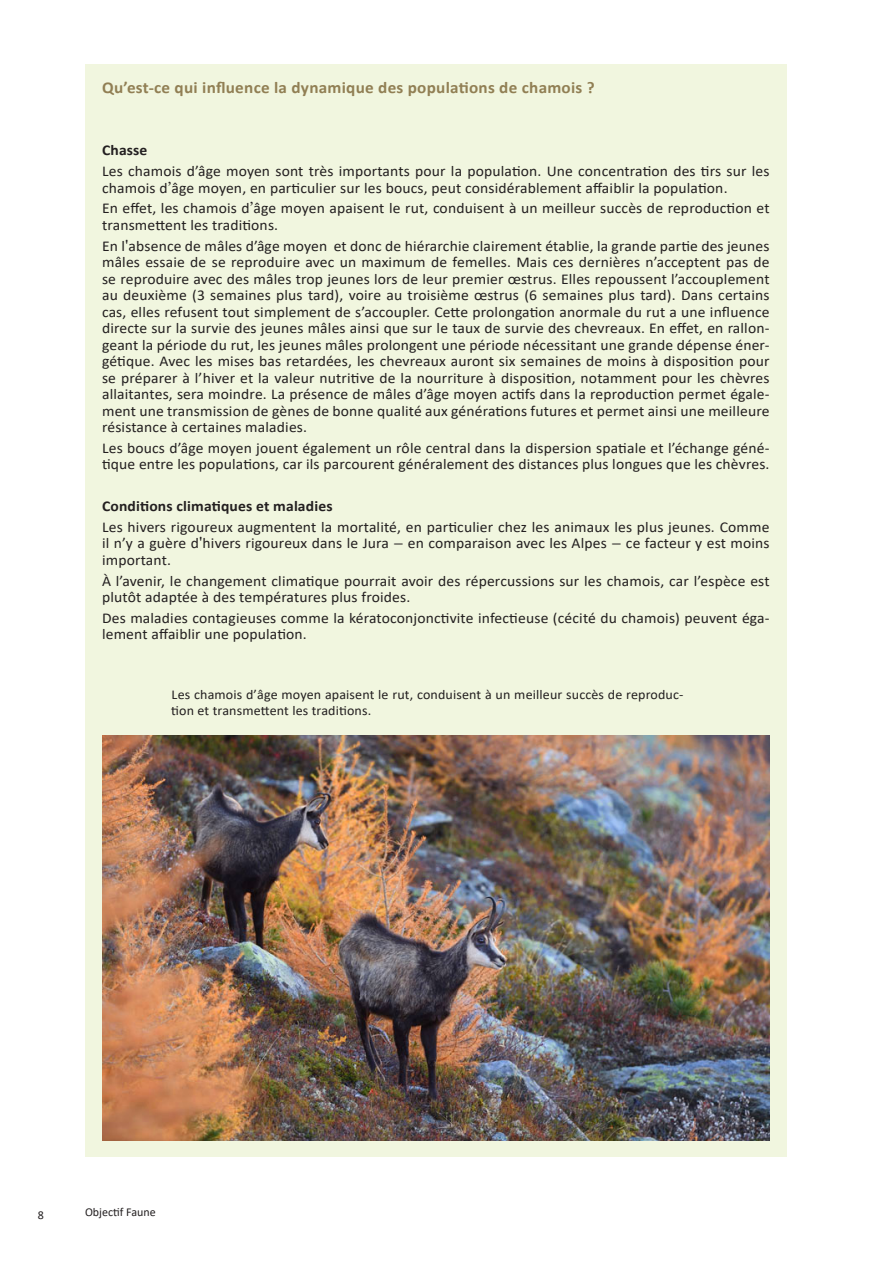
<style>
.page{position:relative;width:893px;height:1263px;background:#fff}
.page>*{position:absolute;margin:0;border:0;box-sizing:border-box;transform-origin:0 0}
.Kastentext_untertitel{font:700 16.5px "Calibri";letter-spacing:.015em;color:#917f54;scale:1.04 1}
.Kasten_Fliesstext{font:15px/16.5px "Calibri";letter-spacing:.01em;color:#231f20;scale:1.04 1}
.Kasten_Fliesstext-2{font:700 15px "Calibri";letter-spacing:.01em;color:#231f20;scale:1.04 1}
.Kasten_Fliesstext-3{font:13.5px/16.5px "Calibri";letter-spacing:.01em;color:#231f20;scale:1.04 1}
.t1{font:12px "Calibri";color:#231f20}
.s1{font-family:"Georgia"}
</style>
<div class="page">
<div style="left:85px;top:64px;width:702px;height:1093px;background:#f1f6df"></div>
<img style="left:102px;top:736px;width:668px;height:404px">
<p class="Kastentext_untertitel" style="left:102px;top:76px;width:475px">Qu’est-ce qui influence la dynamique des populations de chamois ?</p>
<p class="Kasten_Fliesstext-2" style="left:102px;top:140px;width:45px">Chasse</p>
<p class="Kasten_Fliesstext" style="left:102px;top:163px;width:643px">Les chamois d’âge moyen sont très importants pour la population. Une concentration des tirs sur les chamois d<span class="s1">’</span>âge moyen, en particulier sur les boucs, peut considérablement affaiblir la population.</p>
<p class="Kasten_Fliesstext" style="left:102px;top:200px;width:643px">En effet, les chamois d<span class="s1">’</span>âge moyen apaisent le rut, conduisent à un meilleur succès de reproduction et transmettent les traditions.</p>
<p class="Kasten_Fliesstext" style="left:102px;top:237px;width:643px;text-align:justify">En l<span class="s1">'</span>absence de mâles d’âge moyen et donc de hiérarchie clairement établie, la grande partie des jeunes mâles essaie de se reproduire avec un maximum de femelles. Mais ces dernières n’acceptent pas de se reproduire avec des mâles trop jeunes lors de leur premier œstrus. Elles repoussent l’accouplement au deuxième (3 semaines plus tard), voire au troisième œstrus (6 semaines plus tard). Dans certains cas, elles refusent tout simplement de s’accoupler. Cette prolongation anormale du rut a une influence directe sur la survie des jeunes mâles ainsi que sur le taux de survie des chevreaux. En effet, en rallon&shy;geant la période du rut, les jeunes mâles prolongent une période nécessitant une grande dépense éner&shy;gétique. Avec les mises bas retardées, les chevreaux auront six semaines de moins à disposition pour se préparer à l’hiver et la valeur nutritive de la nourriture à disposition, notamment pour les chèvres allaitantes, sera moindre. La présence de mâles d’âge moyen actifs dans la reproduction permet égale&shy;ment une transmission de gènes de bonne qualité aux générations futures et permet ainsi une meilleure résistance à certaines maladies.</p>
<p class="Kasten_Fliesstext" style="left:102px;top:439px;width:643px">Les boucs d’âge moyen jouent également un rôle central dans la dispersion spatiale et l’échange géné&shy;tique entre les populations, car ils parcourent généralement des distances plus longues que les chèvres.</p>
<p class="Kasten_Fliesstext-2" style="left:102px;top:495px;width:223px">Conditions climatiques et maladies</p>
<p class="Kasten_Fliesstext" style="left:102px;top:518px;width:643px;text-align:justify">Les hivers rigoureux augmentent la mortalité, en particulier chez les animaux les plus jeunes. Comme il n’y a guère d<span class="s1">'</span>hivers rigoureux dans le Jura <span class="s1">–</span> en comparaison avec les Alpes <span class="s1">–</span> ce facteur y est moins important.</p>
<p class="Kasten_Fliesstext" style="left:102px;top:572px;width:643px">À l’avenir, le changement climatique pourrait avoir des répercussions sur les chamois, car l’espèce est plutôt adaptée à des températures plus froides.</p>
<p class="Kasten_Fliesstext" style="left:102px;top:609px;width:643px">Des maladies contagieuses comme la kératoconjonctivite infectieuse (cécité du chamois) peuvent éga&shy;lement affaiblir une population.</p>
<p class="Kasten_Fliesstext-3" style="left:171px;top:686px;width:494px">Les chamois d’âge moyen apaisent le rut, conduisent à un meilleur succès de reproduc&shy;tion et transmettent les traditions.</p>
<p class="t1" style="left:38px;top:1206px;width:8px">8</p>
<p class="t1" style="left:85px;top:1203px;width:72px">Objectif Faune</p>
</div>
